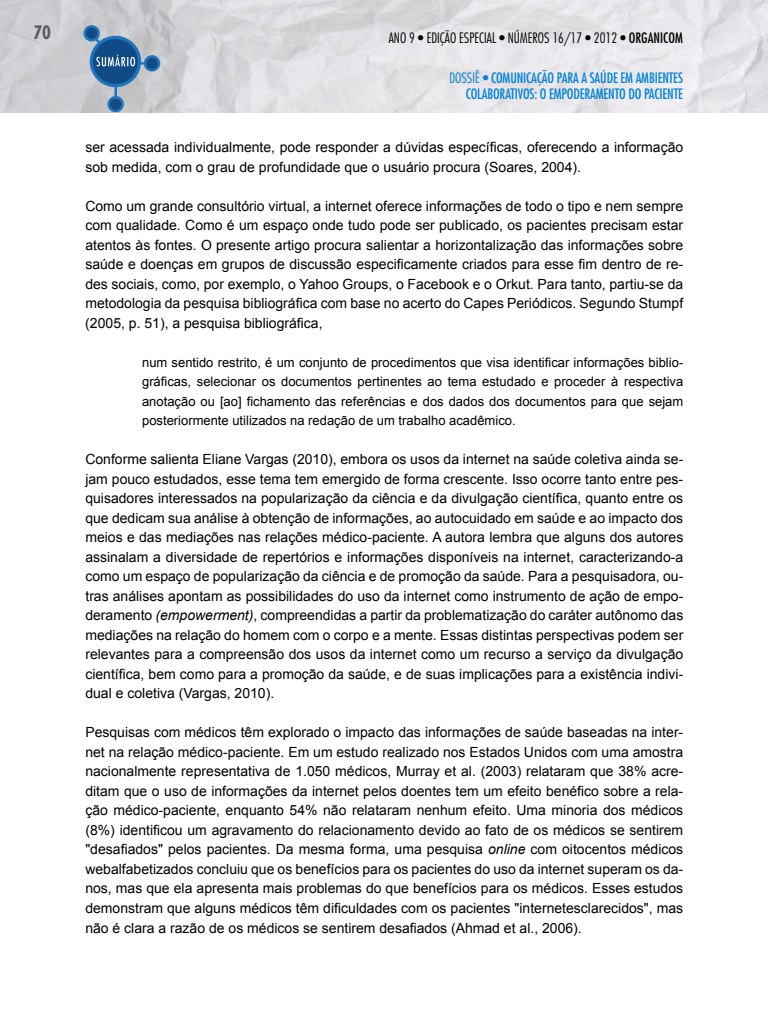
<style>
.page{position:relative;width:768px;height:1024px;background:#fff}
.page>*{position:absolute;margin:0;border:0;box-sizing:border-box;transform-origin:0 0}
.t1{font:700 condensed 18px "Futura Std";color:#5a5b5e}
.t2{font:14px/19.5px "Arial";color:#000;text-align:justify}
.t3{font:condensed 14px/16.8px "Futura Std";letter-spacing:-.01em;color:#0082d6;text-align:right}
.t4{font:300 condensed 14px "Futura Std";color:#000}
.t5{font:13px/19.5px "Arial";color:#000;text-align:justify}
.s1{font-weight:400}
.s2{font-weight:300}
.s3{font-style:italic}
</style>
<div class="page">
<img style="left:0;top:0;width:768px;height:113px">
<svg style="left:108px;top:86px;width:16px;height:26px"></svg>
<div style="left:90px;top:36px;width:51px;height:51px;background:#1e74bb;border-radius:50%"></div>
<div style="left:93px;top:39px;width:45px;height:45px;background:#114b86;border-radius:50%"></div>
<svg style="left:82px;top:24px;width:78px;height:48px"></svg>
<p class="t1" style="left:34px;top:21px;width:19px">70</p>
<p class="t4" style="left:389px;top:29px;width:296px">ANO 9 • EDIÇÃO ESPECIAL • NÚMEROS 16/17 • 2012 • <span class="s1">ORGANICOM</span></p>
<p class="t3" style="left:449px;top:69px;width:235px"><span class="s2">DOSSIÊ •</span> COMUNICAÇÃO PARA A SAÚDE EM AMBIENTES<br>CO LABORATIVOS: O EMPODERAMENTO DO PACI ENTE</p>
<p class="t2" style="left:85px;top:138px;width:599px">ser acessada individualmente, pode responder a dúvidas específicas, oferecendo a informação sob medida, com o grau de profundidade que o usuário procura (Soares, 2004).</p>
<p class="t2" style="left:85px;top:196px;width:599px">Como um grande consultório virtual, a internet oferece informações de todo o tipo e nem sempre com qualidade. Como é um espaço onde tudo pode ser publicado, os pacientes precisam estar atentos às fontes. O presente artigo procura salientar a horizontalização das informações sobre saúde e doenças em grupos de discussão especificamente criados para esse fim dentro de re&shy;des sociais, como, por exemplo, o Yahoo Groups, o Facebook e o Orkut. Para tanto, partiu-se da metodologia da pesquisa bibliográfica com base no acerto do Capes Periódicos. Segundo Stumpf (2005, p. 51), a pesquisa bibliográfica,</p>
<p class="t5" style="left:142px;top:353px;width:543px">num sentido restrito, é um conjunto de procedimentos que visa identificar informações biblio&shy;gráficas, selecionar os documentos pertinentes ao tema estudado e proceder à respectiva anotação ou [ao] fichamento das referências e dos dados dos documentos para que sejam posteriormente utilizados na redação de um trabalho acadêmico.</p>
<p class="t2" style="left:85px;top:450px;width:599px">Conforme salienta Eliane Vargas (2010), embora os usos da internet na saúde coletiva ainda se&shy;jam pouco estudados, esse tema tem emergido de forma crescente. Isso ocorre tanto entre pes&shy;quisadores interessados na popularização da ciência e da divulgação científica, quanto entre os que dedicam sua análise à obtenção de informações, ao autocuidado em saúde e ao impacto dos meios e das mediações nas relações médico-paciente. A autora lembra que alguns dos autores assinalam a diversidade de repertórios e informações disponíveis na internet, caracterizando-a como um espaço de popularização da ciência e de promoção da saúde. Para a pesquisadora, ou&shy;tras análises apontam as possibilidades do uso da internet como instrumento de ação de empo&shy;deramento <span class="s3">(empowerment)</span>, compreendidas a partir da problematização do caráter autônomo das mediações na relação do homem com o corpo e a mente. Essas distintas perspectivas podem ser relevantes para a compreensão dos usos da internet como um recurso a serviço da divulgação científica, bem como para a promoção da saúde, e de suas implicações para a existência indivi&shy;dual e coletiva (Vargas, 2010).</p>
<p class="t2" style="left:85px;top:723px;width:599px">Pesquisas com médicos têm explorado o impacto das informações de saúde baseadas na inter&shy;net na relação médico-paciente. Em um estudo realizado nos Estados Unidos com uma amostra nacionalmente representativa de 1.050 médicos, Murray et al. (2003) relataram que 38% acre&shy;ditam que o uso de informações da internet pelos doentes tem um efeito benéfico sobre a rela&shy;ção médico-paciente, enquanto 54% não relataram nenhum efeito. Uma minoria dos médicos (8%) identificou um agravamento do relacionamento devido ao fato de os médicos se sentirem "desafiados" pelos pacientes. Da mesma forma, uma pesquisa <span class="s3">online</span> com oitocentos médicos webalfabetizados concluiu que os benefícios para os pacientes do uso da internet superam os da&shy;nos, mas que ela apresenta mais problemas do que benefícios para os médicos. Esses estudos demonstram que alguns médicos têm dificuldades com os pacientes "internetesclarecidos", mas não é clara a razão de os médicos se sentirem desafiados (Ahmad et al., 2006).</p>
</div>
